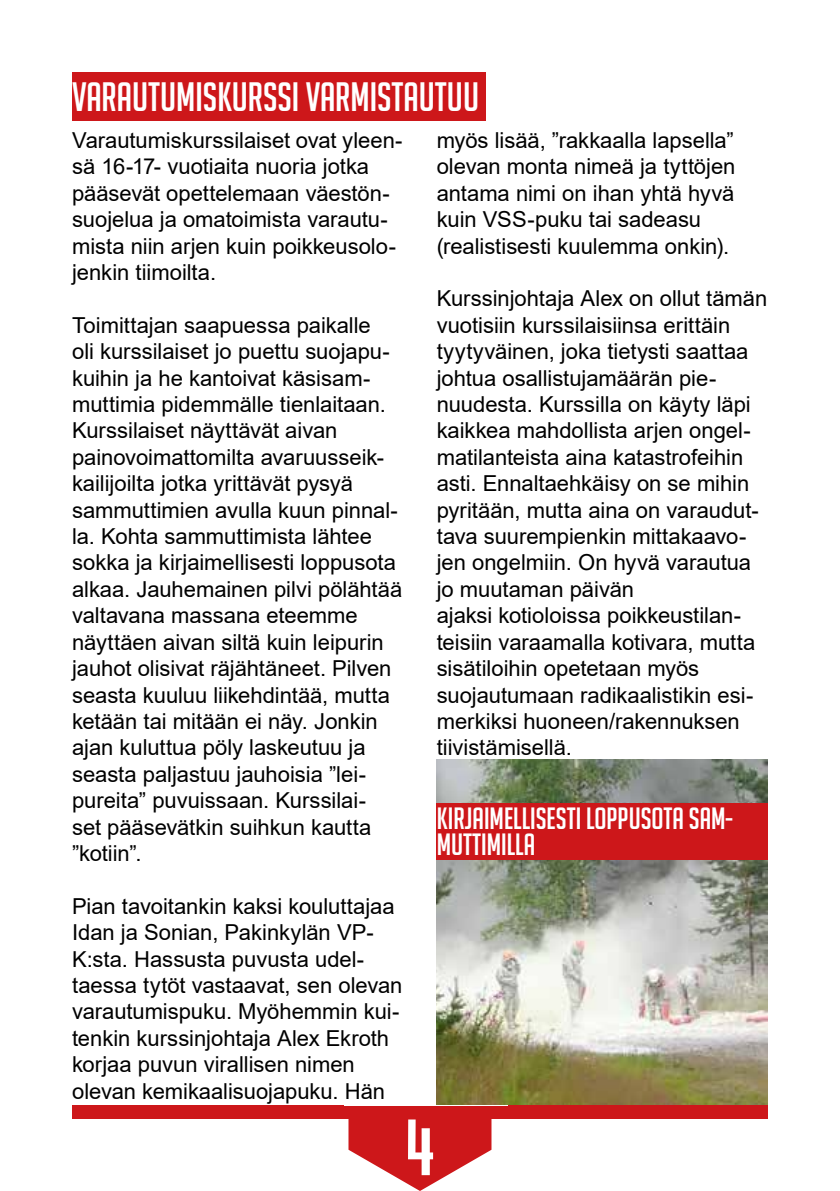
<style>
.page{position:relative;width:840px;height:1191px;background:#fff}
.page>*{position:absolute;margin:0;border:0;box-sizing:border-box;transform-origin:0 0}
.t1{font:70px "Kenyan Coffee Rg";color:#fff}
.t2{font:40px "Big Noodle Titling";color:#fff}
.t3{font:30px/26px "Big Noodle Titling";color:#fff}
.t4{font:22px/26.4px "Arial";letter-spacing:-.005em;color:#000}
</style>
<div class="page">
<div style="left:72px;top:1106px;width:695px;height:13px;background:#cd171a"></div>
<svg style="left:348px;top:1119px;width:143px;height:72px"></svg>
<div style="left:72px;top:72px;width:413px;height:48px;background:#cd171a"></div>
<img style="left:436px;top:759px;width:330px;height:345px">
<div style="left:436px;top:803px;width:331px;height:57px;background:#cd171a"></div>
<h2 class="t2" style="left:72px;top:75px;width:408px">VARAUTUMISKURSSI VARMISTAUTUU</h2>
<p class="t4" style="left:72px;top:127px;width:332px">Varautumiskurssilaiset ovat yleen&shy;sä 16-17- vuotiaita nuoria jotka pääsevät opettelemaan väestön&shy;suojelua ja omatoimista varautu&shy;mista niin arjen kuin poikkeusolo&shy;jenkin tiimoilta.</p>
<p class="t4" style="left:72px;top:312px;width:331px">Toimittajan saapuessa paikalle<br>oli kurssilaiset jo puettu suojapu&shy;kuihin ja he kantoivat käsisam&shy;muttimia pidemmälle tienlaitaan.<br>Kurssilaiset näyttävät aivan painovoimattomilta avaruusseik&shy;kailijoilta jotka yrittävät pysyä sammuttimien avulla kuun pinnal&shy;la. Kohta sammuttimista lähtee sokka ja kirjaimellisesti loppusota alkaa. Jauhemainen pilvi pölähtää valtavana massana eteemme näyttäen aivan siltä kuin leipurin jauhot olisivat räjähtäneet. Pilven seasta kuuluu liikehdintää, mutta ketään tai mitään ei näy. Jonkin ajan kuluttua pöly laskeutuu ja seasta paljastuu jauhoisia ”lei&shy;pureita” puvuissaan. Kurssilai-<br>set pääsevätkin suihkun kautta ”kotiin”.</p>
<p class="t4" style="left:72px;top:892px;width:332px">Pian tavoitankin kaksi kouluttajaa Idan ja Sonian, Pakinkylän VP-K:sta. Hassusta puvusta udel&shy;taessa tytöt vastaavat, sen olevan varautumispuku. Myöhemmin kui&shy;tenkin kurssinjohtaja Alex Ekroth korjaa puvun virallisen nimen olevan kemikaalisuojapuku. Hän</p>
<p class="t4" style="left:436px;top:127px;width:300px">myös lisää, ”rakkaalla lapsella” olevan monta nimeä ja tyttöjen antama nimi on ihan yhtä hyvä kuin VSS-puku tai sadeasu (realistisesti kuulemma onkin).</p>
<p class="t4" style="left:436px;top:285px;width:332px">Kurssinjohtaja Alex on ollut tämän vuotisiin kurssilaisiinsa erittäin tyytyväinen, joka tietysti saattaa johtua osallistujamäärän pie&shy;nuudesta. Kurssilla on käyty läpi kaikkea mahdollista arjen ongel&shy;matilanteista aina katastrofeihin asti. Ennaltaehkäisy on se mihin pyritään, mutta aina on varaudut&shy;tava suurempienkin mittakaavo&shy;jen ongelmiin. On hyvä varautua jo muutaman päivän<br>ajaksi kotioloissa poikkeustilan&shy;teisiin varaamalla kotivara, mutta sisätiloihin opetetaan myös suojautumaan radikaalistikin esi&shy;merkiksi huoneen/rakennuksen tiivistämisellä.</p>
<h3 class="t3" style="left:436px;top:805px;width:297px">KIRJAIMELLISESTI LOPPUSOTA SAM-<br>MUTTIMILLA</h3>
<h1 class="t1" style="left:405px;top:1105px;width:31px">4</h1>
</div>
